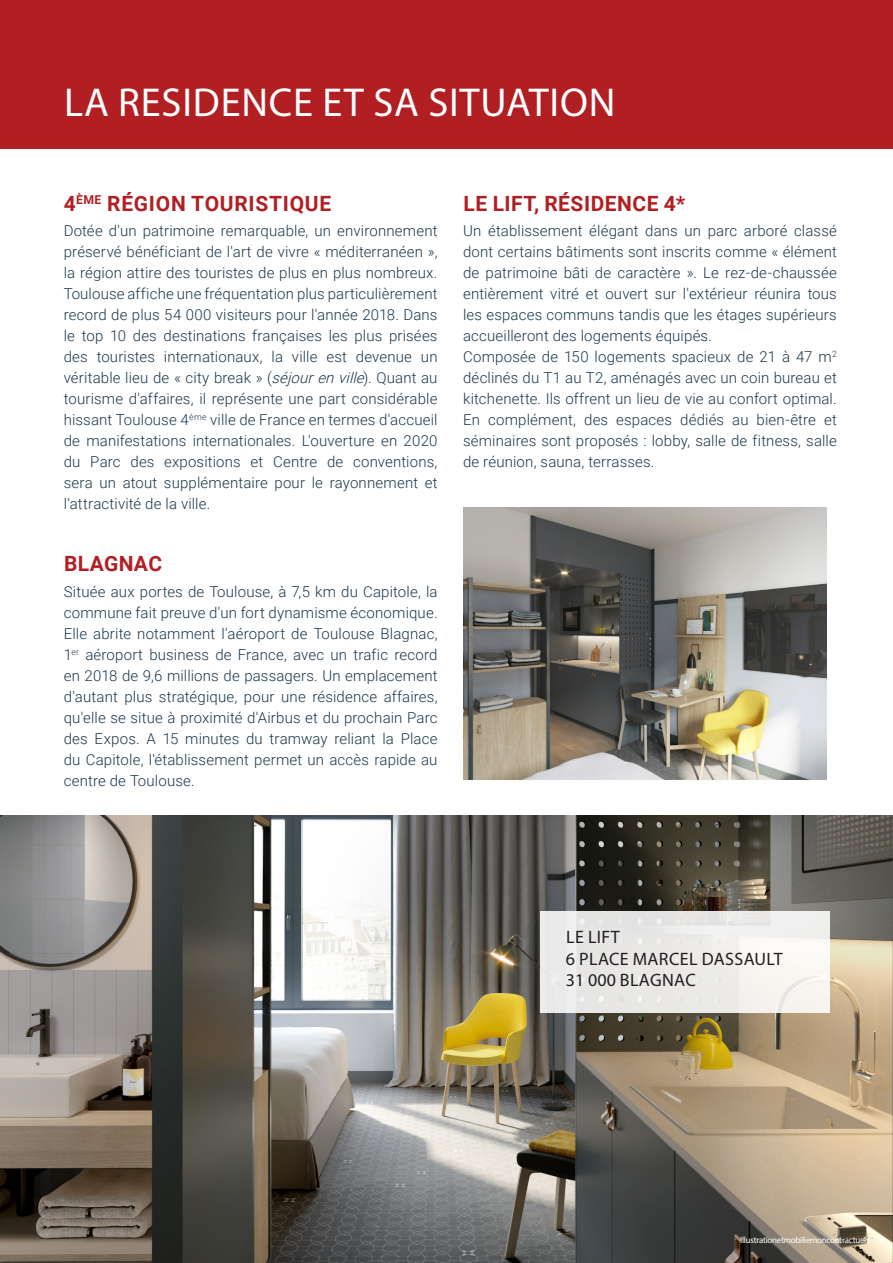
<style>
.page{position:relative;width:893px;height:1263px;background:#fff}
.page>*{position:absolute;margin:0;border:0;box-sizing:border-box;transform-origin:0 0}
.t1{font:40.5px "Myriad Pro";letter-spacing:.02em;color:#fff}
.Titre_rose{font:700 21px "Roboto";letter-spacing:.025em;color:#b21f23}
.t2{font:18px "Myriad Pro";letter-spacing:.02em;color:#231f20}
.Titre_rose-2{font:300 15px/21px "Roboto";letter-spacing:.01em;color:#1a374b;text-align:justify}
.t3{font:9px "Myriad Pro";letter-spacing:-.03em;color:#fff}
.s1{font-style:italic}
</style>
<div class="page">
<div style="left:0;top:0;width:893px;height:149px;background:#b21f23"></div>
<img style="left:0;top:815px;width:893px;height:448px">
<div style="left:540px;top:911px;width:290px;height:102px;background:linear-gradient(to right,#e4e4e4,#f6f4f1)"></div>
<img style="left:463px;top:508px;width:363px;height:271px">
<p class="t1" style="left:64px;top:77px;width:553px">LA RESIDENCE ET SA SITUATION</p>
<p class="Titre_rose" style="left:64px;top:188px;width:269px">4<sup>ÈME</sup> RÉGION TOURISTIQUE</p>
<p class="Titre_rose-2" style="left:64px;top:219px;width:375px">Dotée d'un patrimoine remarquable, un environnement préservé bénéficiant de l'art de vivre « méditerranéen », la région attire des touristes de plus en plus nombreux.<br>Toulouse affiche une fréquentation plus particulièrement record de plus 54 000 visiteurs pour l'année 2018. Dans le top 10 des destinations françaises les plus prisées des touristes internationaux, la ville est devenue un véritable lieu de « city break » (<span class="s1">séjourenville</span>). Quant au tourisme d'affaires, il représente une part considérable hissant Toulouse 4<sup>ème</sup> ville de France en termes d'accueil de manifestations internationales. L'ouverture en 2020 du Parc des expositions et Centre de conventions, sera un atout supplémentaire pour le rayonnement et l'attractivité de la ville.</p>
<p class="Titre_rose" style="left:64px;top:549px;width:99px">BLAGNAC</p>
<p class="Titre_rose-2" style="left:64px;top:580px;width:375px">Située aux portes de Toulouse, à 7,5 km du Capitole, la commune fait preuve d'un fort dynamisme économique.<br>Elle abrite notamment l'aéroport de Toulouse Blagnac, 1<sup>er</sup> aéroport business de France, avec un trafic record en 2018 de 9,6 millions de passagers. Un emplacement d'autant plus stratégique, pour une résidence affaires, qu'elle se situe à proximité d'Airbus et du prochain Parc des Expos. A 15 minutes du tramway reliant la Place du Capitole, l'établissement permet un accès rapide au centre de Toulouse.</p>
<p class="Titre_rose" style="left:463px;top:188px;width:223px">LE LIFT, RÉSIDENCE 4*</p>
<p class="Titre_rose-2" style="left:463px;top:219px;width:375px">Un établissement élégant dans un parc arboré classé dont certains bâtiments sont inscrits comme « élément de patrimoine bâti de caractère ». Le rez-de-chaussée entièrement vitré et ouvert sur l'extérieur réunira tous les espaces communs tandis que les étages supérieurs accueilleront des logements équipés.</p>
<p class="Titre_rose-2" style="left:463px;top:345px;width:375px">Composée de 150 logements spacieux de 21 à 47 m<sup>2 </sup>déclinés du T1 au T2, aménagés avec un coin bureau et kitchenette. Ils offrent un lieu de vie au confort optimal.<br>En complément, des espaces dédiés au bien-être et séminaires sont proposés : lobby, salle de fitness, salle de réunion, sauna, terrasses.</p>
<p class="t2" style="left:566px;top:926px;width:55px">LE LIFT</p>
<p class="t2" style="left:566px;top:948px;width:218px">6 PLACE MARCEL DASSAULT</p>
<p class="t2" style="left:566px;top:969px;width:131px">31 000 BLAGNAC</p>
<p class="t3" style="left:740px;top:1235px;width:131px">Illustration et mobilier non contractuels</p>
</div>
